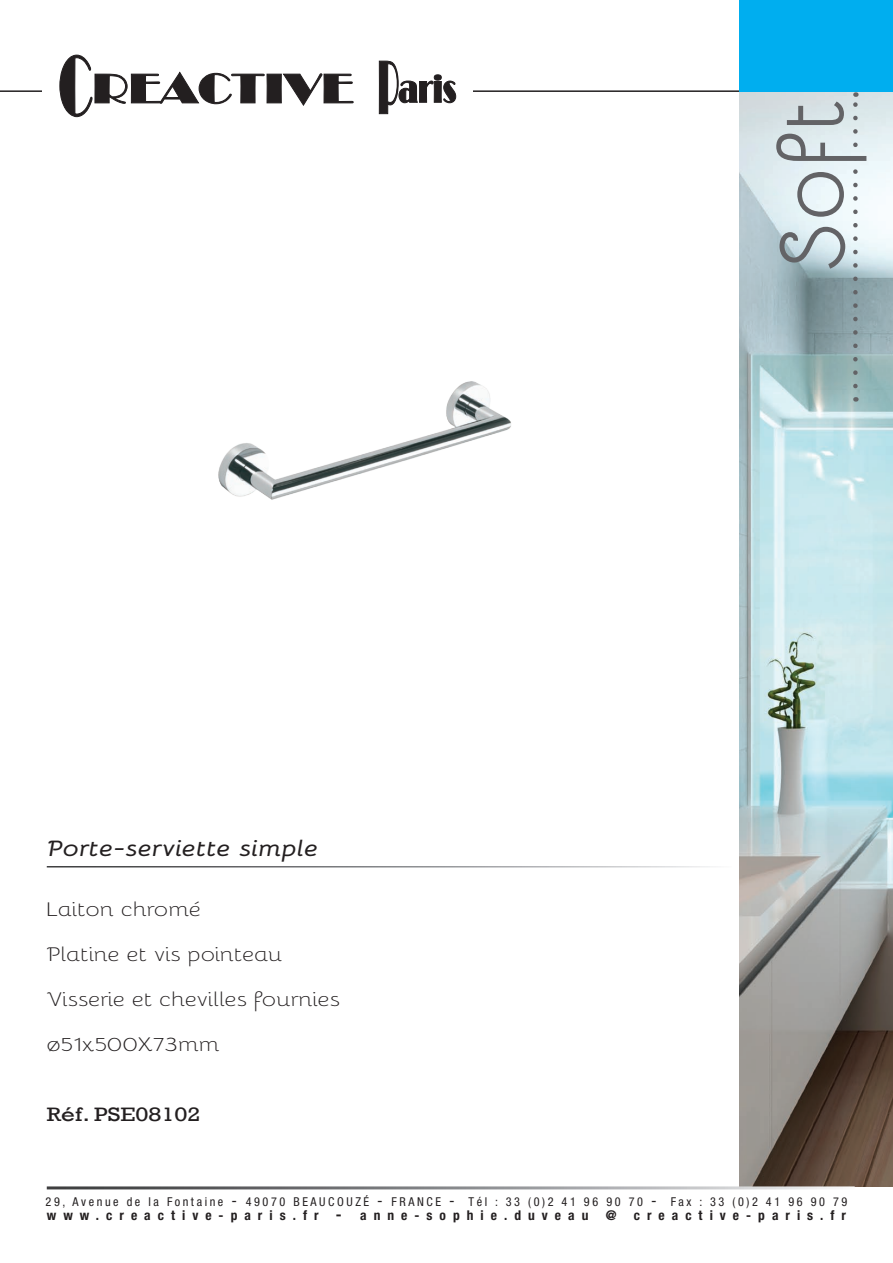
<style>
.page{position:relative;width:893px;height:1263px;background:#fff}
.page>*{position:absolute;margin:0;border:0;box-sizing:border-box;transform-origin:0 0}
.t1{font:90px "Bellota";color:#636366}
.t2{font:italic 700 22.35px "Bellota";letter-spacing:-.01em;color:#231f20;scale:1.2 1}
.t3{font:300 19.95px "Bellota";color:#231f20;scale:1.2 1}
.t4{font:19.95px "Rockwell";color:#231f20;scale:1.2 1}
.t5{font:700 condensed 13.5px "Helvetica Neue";letter-spacing:.52em;color:#231f20}
.t6{font:condensed 12.15px "Helvetica Neue";letter-spacing:.21em;color:#231f20}
.s1{font-size:15.9px}
</style>
<div class="page">
<img style="left:740px;top:91px;width:153px;height:1095px">
<hr style="left:0;top:90px;width:740px;height:2px;background:#231f20">
<div style="left:43px;top:29px;width:430px;height:119px;background:#fff"></div>
<svg style="left:59px;top:54px;width:295px;height:64px"></svg>
<svg style="left:378px;top:60px;width:79px;height:55px"></svg>
<img style="left:218px;top:381px;width:293px;height:119px">
<div style="left:740px;top:0;width:153px;height:91px;background:#00aeef"></div>
<svg style="left:853px;top:92px;width:5px;height:294px"></svg>
<p class="t2" style="left:47px;top:831px;width:228px">Porte-serviette simple</p>
<p class="t3" style="left:47px;top:893px;width:130px">Laiton chromé</p>
<p class="t3" style="left:47px;top:938px;width:198px">Platine et vis pointeau</p>
<p class="t3" style="left:47px;top:983px;width:246px">Visserie et chevilles fournies</p>
<p class="t3" style="left:47px;top:1028px;width:146px">ø51x500X73mm</p>
<p class="t4" style="left:47px;top:1103px;width:130px">Réf. PSE08102</p>
<p class="t1" style="left:742px;top:271px;width:175px;rotate:-90deg">Soft</p>
<p class="t6" style="left:46px;top:1194px;width:803px">29, Avenue de la Fontaine <span class="s1">-</span> 49070 beaucouzé <span class="s1">-</span> FRANCE <span class="s1">-</span> Tél : 33 (0)2 41 96 90 70 <span class="s1">-</span> Fax : 33 (0)2 41 96 90 79</p>
<p class="t5" style="left:47px;top:1207px;width:543px">www.creactive-paris.fr <span class="s1">-</span> anne-sophie.duveau</p>
<p class="t5" style="left:606px;top:1207px;width:12px">@</p>
<p class="t5" style="left:634px;top:1207px;width:214px">creactive-paris.fr</p>
</div>
